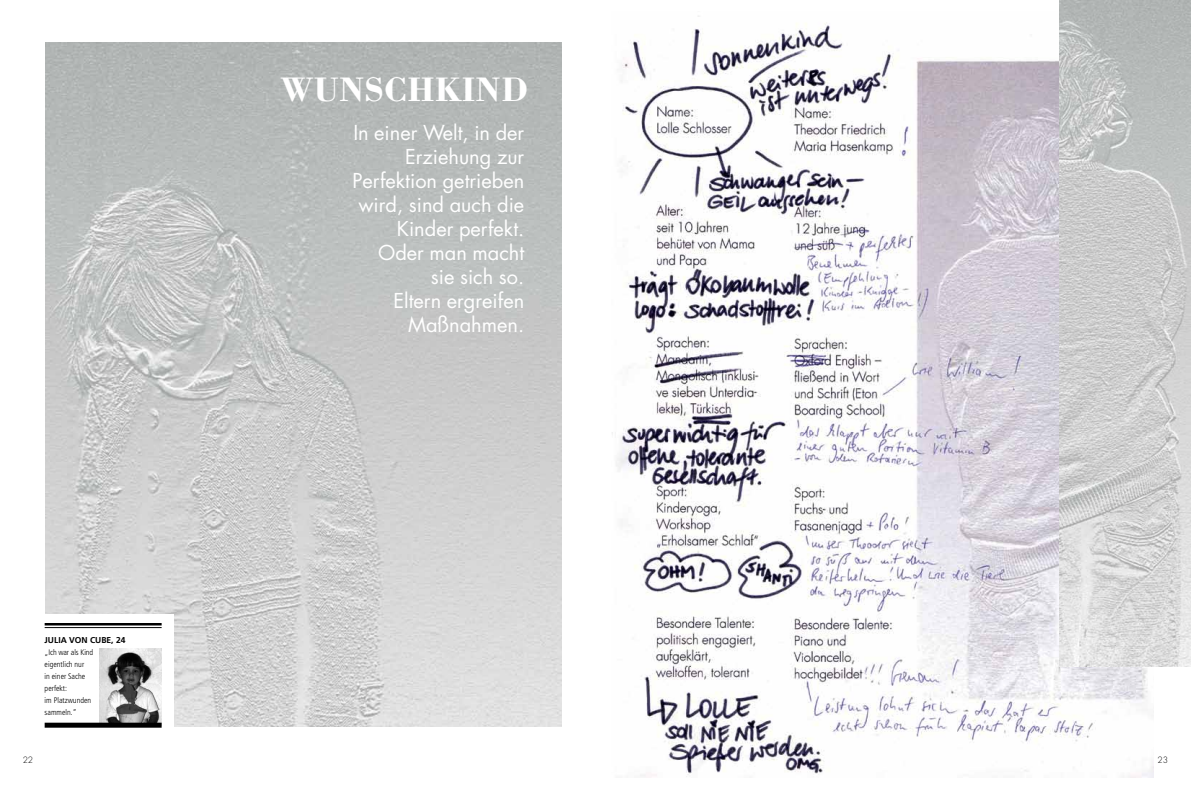
<style>
.page{position:relative;width:1191px;height:794px;background:#fff}
.page>*{position:absolute;margin:0;border:0;box-sizing:border-box;transform-origin:0 0}
.t1{font:700 35.1px "Bodoni";color:#fff}
.t2{font:20px/24px "Futura";color:#fff;text-align:right}
.t3{font:700 8.5px "Frutiger";color:#000}
.t4{font:300 8.5px "Futura";color:#000}
.t5{font:300 condensed 8px/12px "Frutiger";color:#000}
</style>
<div class="page">
<img style="left:45px;top:43px;width:517px;height:684px">
<div style="left:9px;top:614px;width:165px;height:137px;background:#fff"></div>
<img style="left:612px;top:16px;width:541px;height:761px">
<img style="left:1059px;top:0;width:132px;height:666px">
<img style="left:100px;top:649px;width:62px;height:73px">
<div style="left:45px;top:722px;width:117px;height:5px;background:#000"></div>
<hr style="left:45px;top:623px;width:117px;height:2px;background:#000">
<hr style="left:45px;top:627px;width:117px;height:1px;background:#000">
<p class="t3" style="left:45px;top:635px;width:82px">JULIA VON CUBE, 24</p>
<p class="t5" style="left:45px;top:646px;width:50px">„Ich war als Kind eigentlich nur<br>in einer Sache perfekt:<br>im Platzwunden sammeln.“</p>
<h1 class="t1" style="left:280px;top:68px;width:249px">WUNSCHKIND</h1>
<p class="t2" style="left:352px;top:121px;width:173px">In einer Welt, in der<br>Erziehung zur<br>Perfektion getrieben wird, sind auch die<br>Kinder perfekt.<br>Oder man macht sie sich so.<br>Eltern ergreifen<br>Maßnahmen.</p>
<p class="t4" style="left:23px;top:754px;width:12px">22</p>
<p class="t4" style="left:1157px;top:754px;width:12px">23</p>
</div>
